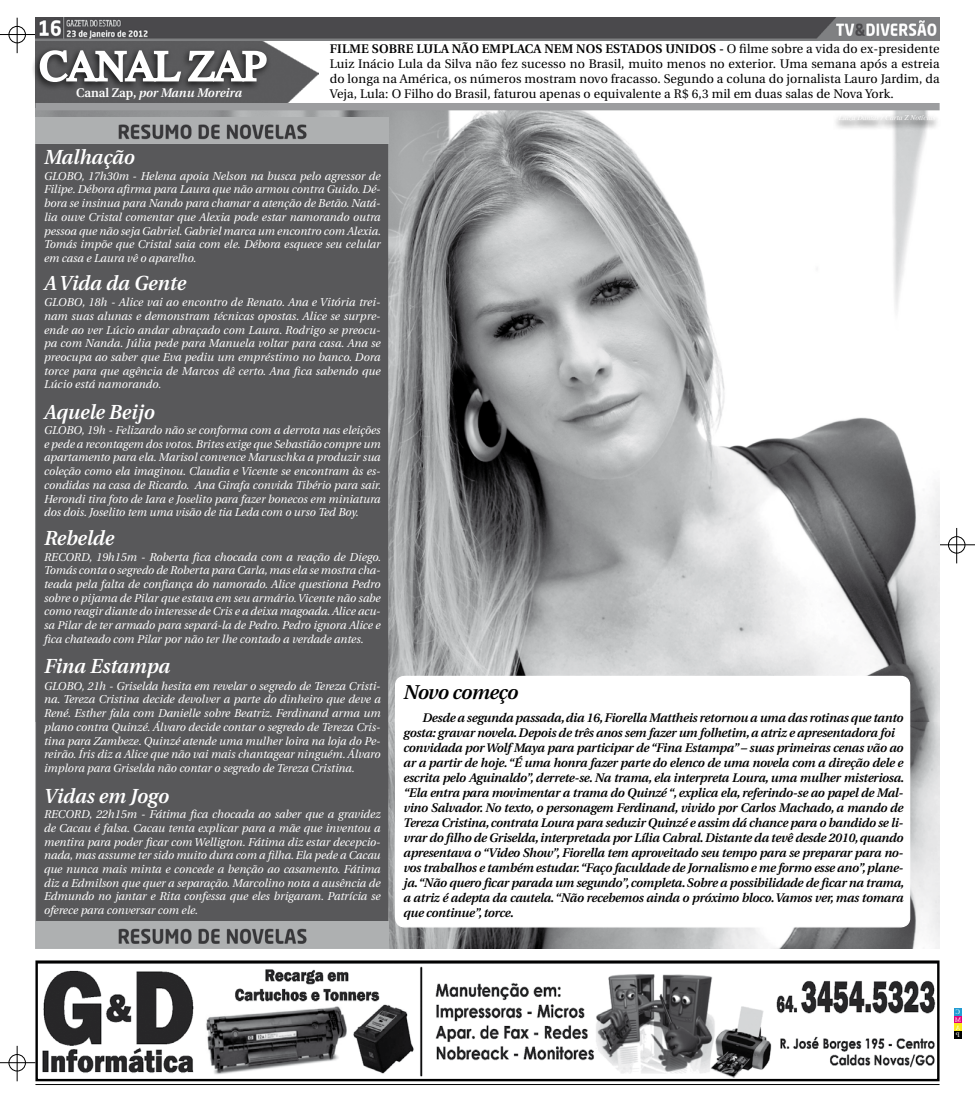
<style>
.page{position:relative;width:975px;height:1099px;background:#fff}
.page>*{position:absolute;margin:0;border:0;box-sizing:border-box;transform-origin:0 0}
.t1{font:42.5px "Times";letter-spacing:-.02em;color:#fff}
.t2{font:italic 600 20.25px "Utopia";color:#fff}
.t3{font:italic 600 20px "Utopia";letter-spacing:-.02em;color:#000}
.t4{font:italic 600 12.5px/15px "Utopia";letter-spacing:-.02em;color:#000}
.t5{font:12.5px/15px "Utopia";letter-spacing:.01em;color:#000;text-align:justify}
.t6{font:600 12.5px "Utopia";letter-spacing:.01em;color:#000}
.t7{font:italic 600 12.5px "Utopia";color:#fff}
.t8{font:italic 11.38px/13.8px "Utopia";color:#fff;text-align:justify}
.s1{font-style:normal}
.s2{font-weight:600}
</style>
<div class="page">
<hr style="left:939px;top:544px;width:35px;height:1px;background:#000">
<hr style="left:956px;top:528px;width:1px;height:35px;background:#000">
<div style="left:948px;top:536px;width:17px;height:17px;border:1px solid #000;border-radius:50%"></div>
<hr style="left:0;top:34px;width:35px;height:1px;background:#000">
<hr style="left:17px;top:18px;width:1px;height:35px;background:#000">
<div style="left:9px;top:26px;width:17px;height:17px;border:1px solid #000;border-radius:50%"></div>
<hr style="left:0;top:1062px;width:35px;height:1px;background:#000">
<hr style="left:17px;top:1045px;width:1px;height:36px;background:#000">
<div style="left:9px;top:1054px;width:17px;height:17px;border:1px solid #000;border-radius:50%"></div>
<div style="left:954px;top:1008px;width:7px;height:7px;background:#219cd3"></div>
<div style="left:954px;top:1015px;width:7px;height:8px;background:#e20079"></div>
<div style="left:954px;top:1023px;width:7px;height:7px;background:#fcea1b"></div>
<div style="left:954px;top:1030px;width:7px;height:8px;background:#000"></div>
<hr style="left:35px;top:1084px;width:904px;height:1px;background:#000">
<img style="left:388px;top:721px;width:551px;height:227px">
<img style="left:35px;top:110px;width:904px;height:611px">
<div style="left:395px;top:676px;width:514px;height:250px;background:#fff;border-radius:9px"></div>
<div style="left:395px;top:675px;width:515px;height:252px;border:1px solid #fff;border-radius:9px"></div>
<img style="left:36px;top:40px;width:282px;height:6px">
<div style="left:35px;top:103px;width:904px;height:7px;background:#9c9d9f"></div>
<div style="left:36px;top:125px;width:352px;height:806px;background:#58585a"></div>
<div style="left:31px;top:46px;width:320px;height:78px;background:#000;opacity:.75"></div>
<svg style="left:38px;top:49px;width:230px;height:34px"></svg>
<svg style="left:831px;top:111px;width:108px;height:27px"></svg>
<img style="left:36px;top:117px;width:352px;height:27px">
<img style="left:36px;top:921px;width:352px;height:27px">
<img style="left:36px;top:18px;width:903px;height:22px">
<img style="left:38px;top:963px;width:898px;height:115px">
<div style="left:35px;top:960px;width:904px;height:121px;border:2px solid #000"></div>
<h1 class="t1" style="left:40px;top:42px;width:228px">CANAL ZAP</h1>
<p class="t7" style="left:76px;top:86px;width:167px"><span class="s1">CANAL ZAP,</span> por Manu Moreira</p>
<h2 class="t2" style="left:44px;top:145px;width:92px">Malhação</h2>
<p class="t6" style="left:330px;top:41px;width:345px">FILME SOBRE LULA NÃO EMPLACA NEM NOS ESTADOS UNI</p>
<p class="t5" style="left:330px;top:41px;width:611px;text-indent:360px"><span class="s2">DOS -</span> O filme sobre a vida do ex-presidente Luiz Inácio Lula da Silva não fez sucesso no Brasil, muito menos no exterior. Uma semana após a estreia do longa na América, os números mostram novo fracasso. Segundo a coluna do jornalista Lauro Jardim, da Veja, Lula: O Filho do Brasil, faturou apenas o equivalente a R$ 6,3 mil em duas salas de Nova York.</p>
<p class="t8" style="left:44px;top:169px;width:338px">GLOBO, 17h30m - Helena apoia Nelson na busca pelo agressor de Filipe. Débora afirma para Laura que não armou contra Guido. Dé&shy;bora se insinua para Nando para chamar a atenção de Betão. Natá&shy;lia ouve Cristal comentar que Alexia pode estar namorando outra pessoa que não seja Gabriel. Gabriel marca um encontro com Alexia.<br>Tomás impõe que Cristal saia com ele. Débora esquece seu celular em casa e Laura vê o aparelho.</p>
<h2 class="t2" style="left:44px;top:271px;width:143px">A Vida da Gente</h2>
<p class="t8" style="left:44px;top:295px;width:338px">GLOBO, 18h - Alice vai ao encontro de Renato. Ana e Vitória trei&shy;nam suas alunas e demonstram técnicas opostas. Alice se surpre&shy;ende ao ver Lúcio andar abraçado com Laura. Rodrigo se preocu&shy;pa com Nanda. Júlia pede para Manuela voltar para casa. Ana se preocupa ao saber que Eva pediu um empréstimo no banco. Dora torce para que agência de Marcos dê certo. Ana fica sabendo que Lúcio está namorando.</p>
<p class="t8" style="left:44px;top:423px;width:338px">GLOBO, 19h - Felizardo não se conforma com a derrota nas eleições e pede a recontagem dos votos. Brites exige que Sebastião compre um apartamento para ela. Marisol convence Maruschka a produzir sua coleção como ela imaginou. Claudia e Vicente se encontram às es&shy;condidas na casa de Ricardo. Ana Girafa convida Tibério para sair.<br>Herondi tira foto de Iara e Joselito para fazer bonecos em miniatura dos dois. Joselito tem uma visão de tia Leda com o urso Ted Boy.</p>
<h2 class="t2" style="left:44px;top:401px;width:112px">Aquele Beijo</h2>
<h2 class="t2" style="left:44px;top:526px;width:71px">Rebelde</h2>
<p class="t8" style="left:44px;top:550px;width:338px">RECORD, 19h15m - Roberta fica chocada com a reação de Diego.<br>Tomás conta o segredo de Roberta para Carla, mas ela se mostra cha&shy;teada pela falta de confiança do namorado. Alice questiona Pedro sobre o pijama de Pilar que estava em seu armário. Vicente não sabe como reagir diante do interesse de Cris e a deixa magoada. Alice acu&shy;sa Pilar de ter armado para separá-la de Pedro. Pedro ignora Alice e fica chateado com Pilar por não ter lhe contado a verdade antes.</p>
<h2 class="t2" style="left:44px;top:654px;width:128px">Fina Estampa</h2>
<p class="t8" style="left:44px;top:679px;width:338px">GLOBO, 21h - Griselda hesita em revelar o segredo de Tereza Cristi&shy;na. Tereza Cristina decide devolver a parte do dinheiro que deve a René. Esther fala com Danielle sobre Beatriz. Ferdinand arma um plano contra Quinzé. Álvaro decide contar o segredo de Tereza Cris&shy;tina para Zambeze. Quinzé atende uma mulher loira na loja do Pe&shy;reirão. Íris diz a Alice que não vai mais chantagear ninguém. Álvaro implora para Griselda não contar o segredo de Tereza Cristina.</p>
<h2 class="t2" style="left:44px;top:785px;width:126px">Vidas em Jogo</h2>
<p class="t8" style="left:44px;top:807px;width:338px">RECORD, 22h15m - Fátima fica chocada ao saber que a gravidez de Cacau é falsa. Cacau tenta explicar para a mãe que inventou a mentira para poder ficar com Welligton. Fátima diz estar decepcio&shy;nada, mas assume ter sido muito dura com a filha. Ela pede a Cacau que nunca mais minta e concede a benção ao casamento. Fátima diz a Edmilson que quer a separação. Marcolino nota a ausência de Edmundo no jantar e Rita confessa que eles brigaram. Patrícia se oferece para conversar com ele.</p>
<h3 class="t3" style="left:403px;top:681px;width:116px">Novo começo</h3>
<p class="t4" style="left:403px;top:710px;width:502px;text-indent:19px">Desde a segunda passada, dia 16, Fiorella Mattheis retornou a uma das rotinas que tanto gosta: gravar novela. Depois de três anos sem fazer um folhetim, a atriz e apresentadora foi convidada por Wolf Maya para participar de “Fina Estampa” – suas primeiras cenas vão ao ar a partir de hoje. “É uma honra fazer parte do elenco de uma novela com a direção dele e escrita pelo Aguinaldo”, derrete-se. Na trama, ela interpreta Loura, uma mulher misteriosa. “Ela entra para movimentar a trama do Quinzé “, explica ela, referindo-se ao papel de Mal&shy;vino Salvador. No texto, o personagem Ferdinand, vivido por Carlos Machado, a mando de Tereza Cristina, contrata Loura para seduzir Quinzé e assim dá chance para o bandido se li&shy;vrar do filho de Griselda, interpretada por Lília Cabral. Distante da tevê desde 2010, quando apresentava o “Video Show”, Fiorella tem aproveitado seu tempo para se preparar para no&shy;vos trabalhos e também estudar. “Faço faculdade de Jornalismo e me formo esse ano”, plane&shy;ja. “Não quero ficar parada um segundo”, completa. Sobre a possibilidade de ficar na trama, a atriz é adepta da cautela. “Não recebemos ainda o próximo bloco. Vamos ver, mas tomara que continue”, torce.</p>
</div>
